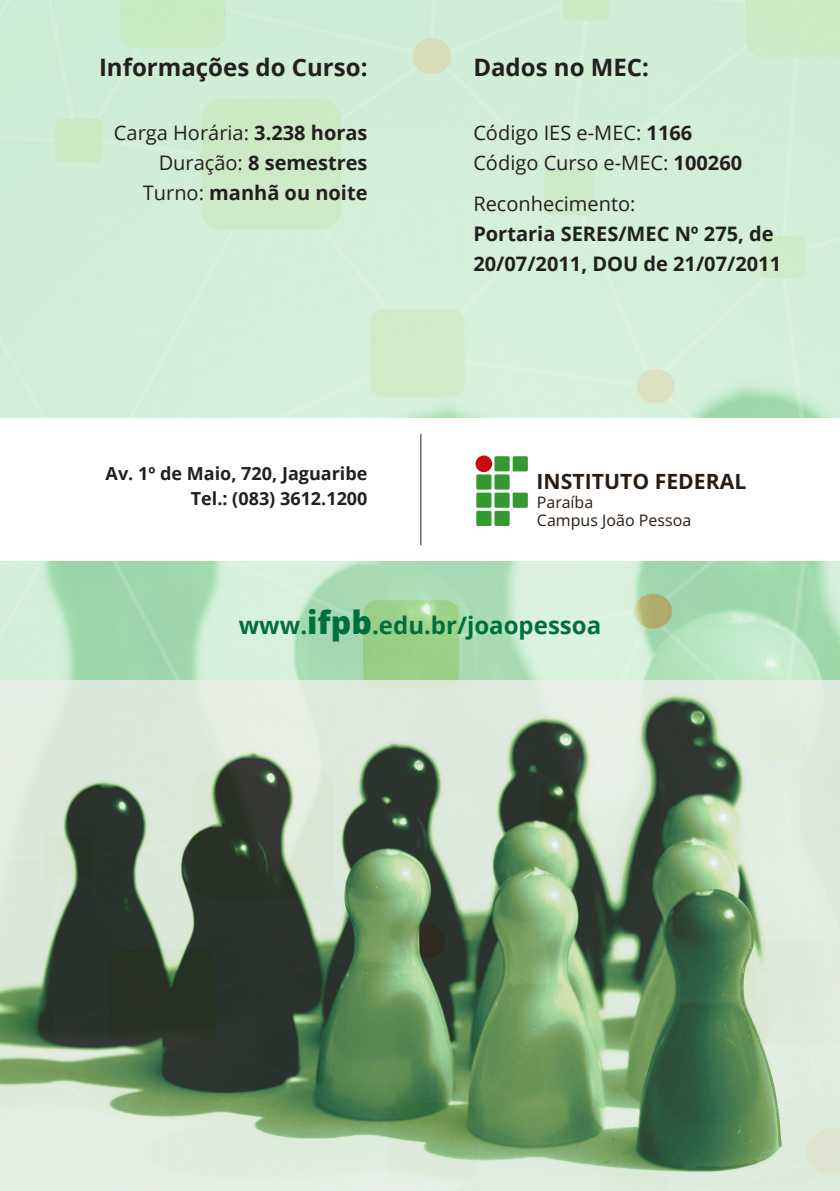
<style>
.page{position:relative;width:840px;height:1191px;background:#fff}
.page>*{position:absolute;margin:0;border:0;box-sizing:border-box;transform-origin:0 0}
.t1{font:700 24px "Open Sans";color:#231f20}
.t2{font:700 24px "Open Sans";color:#006f3c}
.t3{font:700 21.2px "Open Sans";color:#281d15}
.t4{font:700 20px/30px "Open Sans";color:#231f20}
.t5{font:20px "Open Sans";color:#231f20}
.t6{font:700 18px "Open Sans";color:#231f20}
.t7{font:16px/18.2px "Open Sans";color:#281d15}
.s1{font-weight:700}
.s2{font-weight:400}
.s3{font-weight:800;font-size:32px}
</style>
<div class="page">
<img style="left:0;top:0;width:839px;height:680px">
<img style="left:0;top:680px;width:839px;height:511px">
<div style="left:0;top:418px;width:839px;height:143px;background:#fff"></div>
<hr style="left:420px;top:434px;width:1px;height:111px;background:#6c6d70">
<div style="left:512px;top:492px;width:15px;height:16px;background:#359830"></div>
<div style="left:494px;top:456px;width:15px;height:15px;background:#359830"></div>
<div style="left:512px;top:456px;width:15px;height:15px;background:#359830"></div>
<div style="left:476px;top:474px;width:15px;height:15px;background:#359830"></div>
<div style="left:494px;top:474px;width:15px;height:15px;background:#359830"></div>
<div style="left:476px;top:492px;width:15px;height:16px;background:#359830"></div>
<div style="left:494px;top:492px;width:15px;height:16px;background:#359830"></div>
<div style="left:476px;top:511px;width:15px;height:15px;background:#359830"></div>
<div style="left:494px;top:511px;width:15px;height:15px;background:#359830"></div>
<div style="left:475px;top:455px;width:17px;height:17px;background:#c90c0f;border-radius:50%"></div>
<p class="t1" style="left:99px;top:50px;width:270px">Informações do Curso:</p>
<p class="t5" style="left:114px;top:119px;width:255px">Carga Horária: <span class="s1">3.238 horas</span></p>
<p class="t4" style="left:158px;top:147px;width:210px"><span class="s2">Duração:</span> 8 semestres</p>
<p class="t4" style="left:143px;top:177px;width:226px"><span class="s2">Turno:</span> manhã ou noite</p>
<p class="t6" style="left:105px;top:460px;width:263px">Av. 1º de Maio, 720, Jaguaribe</p>
<p class="t6" style="left:191px;top:485px;width:178px">Tel.: (083) 3612.1200</p>
<p class="t1" style="left:473px;top:50px;width:177px">Dados no MEC:</p>
<p class="t5" style="left:473px;top:119px;width:220px">Código IES e-MEC: <span class="s1">1166</span></p>
<p class="t5" style="left:473px;top:149px;width:270px">Código Curso e-MEC: <span class="s1">100260</span></p>
<p class="t5" style="left:473px;top:190px;width:164px">Reconhecimento:</p>
<p class="t4" style="left:473px;top:218px;width:309px">Portaria SERES/MEC Nº 275, de<br>20/07/2011, DOU de 21/07/2011</p>
<p class="t3" style="left:536px;top:469px;width:211px">INSTITUTO FEDERAL</p>
<p class="t7" style="left:536px;top:494px;width:156px">Paraíba<br>Campus João Pessoa</p>
<p class="t2" style="left:238px;top:608px;width:364px">www.<span class="s3">ifpb</span>.edu.br/joaopessoa</p>
</div>
